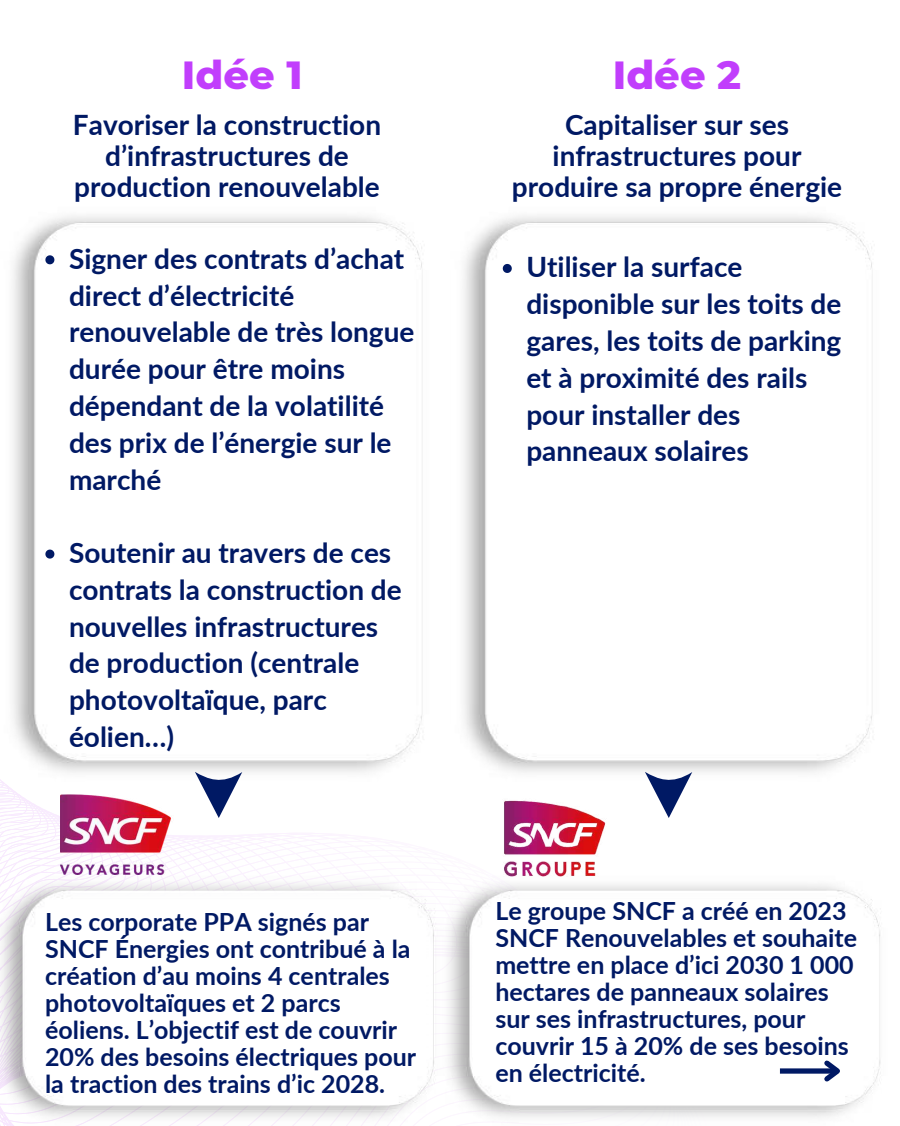
<style>
.page{position:relative;width:900px;height:1126px;background:#fff}
.page>*{position:absolute;margin:0;border:0;box-sizing:border-box;transform-origin:0 0}
.t1{font:800 40px "Montserrat";color:#c13efc}
.t2{font:700 28px/36.8px "Lato";color:#001964}
.t3{font:700 25px/27px "Lato";color:#001964}
</style>
<div class="page">
<svg style="left:0;top:785px;width:670px;height:61px"></svg>
<img style="left:0;top:846px;width:418px;height:279px">
<img style="left:418px;top:882px;width:463px;height:238px">
<svg style="left:780px;top:1067px;width:40px;height:6px"></svg>
<svg style="left:820px;top:1055px;width:26px;height:30px"></svg>
<img style="left:0;top:216px;width:423px;height:569px">
<img style="left:464px;top:216px;width:409px;height:557px">
<img style="left:60px;top:794px;width:113px;height:80px">
<img style="left:495px;top:794px;width:119px;height:83px">
<svg style="left:195px;top:771px;width:47px;height:46px"></svg>
<svg style="left:645px;top:771px;width:47px;height:46px"></svg>
<svg style="left:45px;top:255px;width:9px;height:9px"></svg>
<svg style="left:45px;top:549px;width:9px;height:9px"></svg>
<svg style="left:503px;top:264px;width:9px;height:9px"></svg>
<h1 class="t1" style="left:182px;top:50px;width:122px">Idée 1</h1>
<h1 class="t1" style="left:613px;top:50px;width:130px">Idée 2</h1>
<p class="t2" style="left:73px;top:109px;width:310px;line-height:30.8px;text-align:center">Favoriser la construction d’infrastructures de production renouvelable</p>
<p class="t2" style="left:512px;top:109px;width:332px;line-height:30.8px;text-align:center">Capitaliser sur ses infrastructures pour produire sa propre énergie</p>
<p class="t2" style="left:69px;top:239px;width:347px">Signer des contrats d’achat direct d’électricité renouvelable de très longue durée pour être moins dépendant de la volatilité des prix de l’énergie sur le marché</p>
<p class="t2" style="left:69px;top:533px;width:334px">Soutenir au travers de ces contrats la construction de nouvelles infrastructures de production (centrale photovoltaïque, parc éolien…)</p>
<p class="t3" style="left:45px;top:907px;width:373px">Les corporate PPA signés par<br>SNCF Énergies ont contribué à la création d’au moins 4 centrales photovoltaïques et 2 parcs éoliens. L’objectif est de couvrir<br>20% des besoins électriques pour la traction des trains d’ic 2028.</p>
<p class="t2" style="left:526px;top:248px;width:317px">Utiliser la surface disponible sur les toits de gares, les toits de parking et à proximité des rails pour installer des panneaux solaires</p>
<p class="t3" style="left:495px;top:896px;width:363px">Le groupe SNCF a créé en 2023<br>SNCF Renouvelables et souhaite mettre en place d’ici 2030 1 000 hectares de panneaux solaires sur ses infrastructures, pour couvrir 15 à 20% de ses besoins en électricité.</p>
</div>
